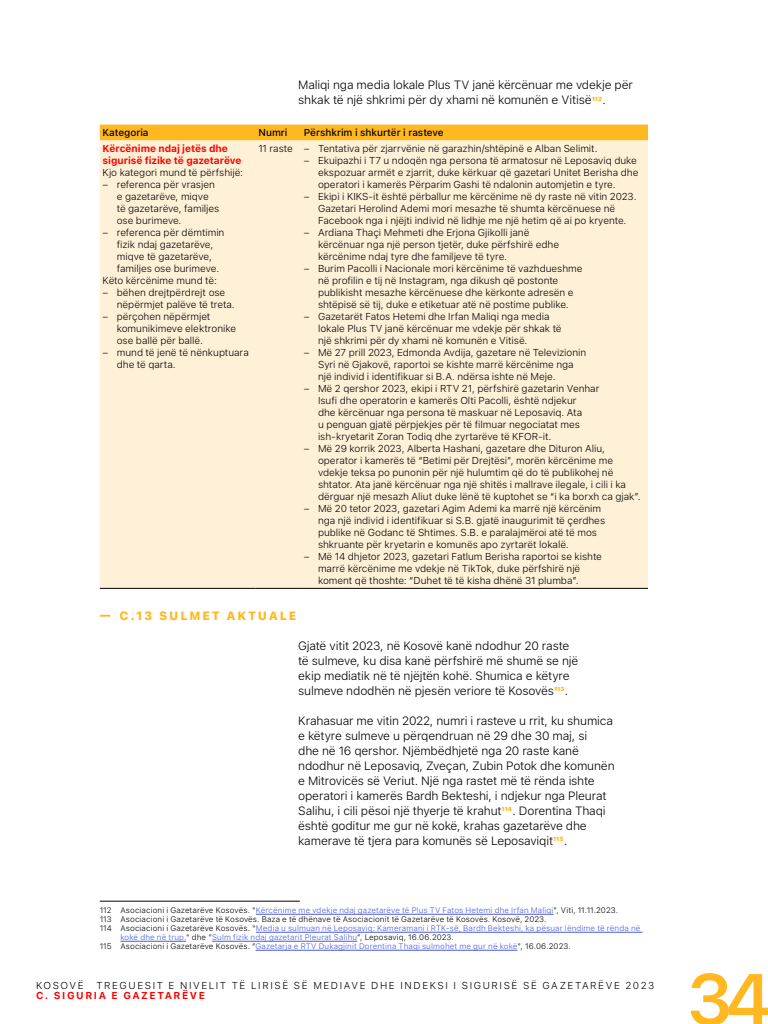
<style>
.page{position:relative;width:768px;height:1024px;background:#fff}
.page>*{position:absolute;margin:0;border:0;box-sizing:border-box;transform-origin:0 0}
.t1{font:600 72px "SF Pro Text";color:#ffb81f}
.t2{font:300 12px/15px "SF Pro Text";letter-spacing:-.015em;color:#000}
.t3{font:800 12px "SF Pro Text";letter-spacing:.15em;color:#ffb81f}
.t4{font:300 10px/12px "SF Pro Text";letter-spacing:-.005em;color:#000}
.t5{font:300 10px "SF Pro Text";letter-spacing:.16em;color:#000}
.t6{font:700 10px/12px "SF Pro Text";letter-spacing:-.005em;color:#f00}
.t7{font:500 10px "SF Pro Text";letter-spacing:-.005em;color:#000}
.t8{font:300 8px "SF Pro Text";letter-spacing:.015em;color:#485cdb}
.t9{font:300 8px "SF Pro Text";letter-spacing:.01em;color:#000}
.s1{color:#000}
</style>
<div class="page">
<div style="left:100px;top:125px;width:548px;height:15px;background:#ffb81f"></div>
<div style="left:100px;top:140px;width:548px;height:448px;background:#fff1d7"></div>
<hr style="left:100px;top:588px;width:156px;height:1px;background:#000">
<hr style="left:256px;top:588px;width:45px;height:1px;background:#000">
<hr style="left:301px;top:588px;width:347px;height:1px;background:#000">
<hr style="left:100px;top:901px;width:200px;height:1px;background:#000">
<hr style="left:256px;top:914px;width:298px;height:1px;background:#485cdb">
<hr style="left:256px;top:932px;width:387px;height:1px;background:#485cdb">
<hr style="left:120px;top:941px;width:66px;height:1px;background:#485cdb">
<hr style="left:212px;top:941px;width:145px;height:1px;background:#485cdb">
<hr style="left:256px;top:950px;width:261px;height:1px;background:#485cdb">
<p class="t2" style="left:298px;top:77px;width:336px">Maliqi nga media lokale Plus TV janë kërcënuar me vdekje për shkak të një shkrimi për dy xhami në komunën e Vitisë<sup>112</sup>.</p>
<p class="t7" style="left:103px;top:127px;width:48px">Kategoria</p>
<p class="t7" style="left:259px;top:127px;width:30px">Numri</p>
<p class="t7" style="left:304px;top:127px;width:141px">Përshkrim i shkurtër i rasteve</p>
<p class="t6" style="left:103px;top:143px;width:140px">Kërcënime ndaj jetës dhe sigurisë fizike të gazetarëve</p>
<p class="t4" style="left:103px;top:167px;width:142px">Kjo kategori mund të përfshijë:</p>
<p class="t4" style="left:117px;top:179px;width:104px;text-indent:-14px">– referenca për vrasjen e gazetarëve, miqve të gazetarëve, familjes ose burimeve.</p>
<p class="t4" style="left:103px;top:227px;width:123px">– referenca për dëmtimin</p>
<p class="t4" style="left:117px;top:239px;width:98px">fizik ndaj gazetarëve,</p>
<p class="t4" style="left:117px;top:251px;width:97px">miqve të gazetarëve,</p>
<p class="t4" style="left:117px;top:263px;width:104px">familjes ose burimeve.</p>
<p class="t4" style="left:103px;top:275px;width:116px">Këto kërcënime mund të:</p>
<p class="t4" style="left:117px;top:287px;width:120px;text-indent:-14px">– bëhen drejtpërdrejt ose nëpërmjet palëve të treta.</p>
<p class="t4" style="left:117px;top:311px;width:121px;text-indent:-14px">– përçohen nëpërmjet komunikimeve elektronike ose ballë për ballë.</p>
<p class="t4" style="left:117px;top:347px;width:134px;text-indent:-14px">– mund të jenë të nënkuptuara dhe të qarta.</p>
<p class="t4" style="left:259px;top:143px;width:341px">11 raste – Tentativa për zjarrvënie në garazhin/shtëpinë e Alban Selimit.</p>
<p class="t4" style="left:318px;top:155px;width:322px;text-indent:-14px">– Ekuipazhi i T7 u ndoqën nga persona të armatosur në Leposaviq duke ekspozuar armët e zjarrit, duke kërkuar që gazetari Unitet Berisha dhe operatori i kamerës Përparim Gashi të ndalonin automjetin e tyre.</p>
<p class="t4" style="left:318px;top:191px;width:320px;text-indent:-14px">– Ekipi i KIKS-it është përballur me kërcënime në dy raste në vitin 2023.<br>Gazetari Herolind Ademi mori mesazhe të shumta kërcënuese në<br>Facebook nga i njëjti individ në lidhje me një hetim që ai po kryente.</p>
<p class="t4" style="left:318px;top:227px;width:243px;text-indent:-14px">– Ardiana Thaçi Mehmeti dhe Erjona Gjikolli janë kërcënuar nga një person tjetër, duke përfshirë edhe kërcënime ndaj tyre dhe familjeve të tyre.</p>
<p class="t4" style="left:318px;top:263px;width:266px;text-indent:-14px">– Burim Pacolli i Nacionale mori kërcënime të vazhdueshme në profilin e tij në Instagram, nga dikush që postonte publikisht mesazhe kërcënuese dhe kërkonte adresën e shtëpisë së tij, duke e etiketuar atë në postime publike.</p>
<p class="t4" style="left:318px;top:311px;width:245px;text-indent:-14px">– Gazetarët Fatos Hetemi dhe Irfan Maliqi nga media lokale Plus TV janë kërcënuar me vdekje për shkak të një shkrimi për dy xhami në komunën e Vitisë.</p>
<p class="t4" style="left:318px;top:347px;width:270px;text-indent:-14px">– Më 27 prill 2023, Edmonda Avdija, gazetare në Televizionin<br>Syri në Gjakovë, raportoi se kishte marrë kërcënime nga një individ i identifikuar si B.A. ndërsa ishte në Meje.</p>
<p class="t4" style="left:318px;top:383px;width:283px;text-indent:-14px">– Më 2 qershor 2023, ekipi i RTV 21, përfshirë gazetarin Venhar Isufi dhe operatorin e kamerës Olti Pacolli, është ndjekur<br>dhe kërcënuar nga persona të maskuar në Leposaviq. Ata<br>u penguan gjatë përpjekjes për të filmuar negociatat mes ish-kryetarit Zoran Todiq dhe zyrtarëve të KFOR-it.</p>
<p class="t4" style="left:318px;top:443px;width:324px;text-indent:-14px">– Më 29 korrik 2023, Alberta Hashani, gazetare dhe Dituron Aliu, operator i kamerës të “Betimi për Drejtësi”, morën kërcënime me vdekje teksa po punonin për një hulumtim që do të publikohej në shtator. Ata janë kërcënuar nga një shitës i mallrave ilegale, i cili i ka dërguar një mesazh Aliut duke lënë të kuptohet se “i ka borxh ca gjak”.</p>
<p class="t4" style="left:318px;top:503px;width:289px;text-indent:-14px">– Më 20 tetor 2023, gazetari Agim Ademi ka marrë një kërcënim nga një individ i identifikuar si S.B. gjatë inaugurimit të çerdhes publike në Godanc të Shtimes. S.B. e paralajmëroi atë të mos shkruante për kryetarin e komunës apo zyrtarët lokalë.</p>
<p class="t4" style="left:318px;top:551px;width:285px;text-indent:-14px">– Më 14 dhjetor 2023, gazetari Fatlum Berisha raportoi se kishte marrë kërcënime me vdekje në TikTok, duke përfshirë një koment që thoshte: “Duhet të të kisha dhënë 31 plumba”.</p>
<p class="t3" style="left:100px;top:608px;width:198px">— C.13 SULMET AKTUALE</p>
<p class="t2" style="left:298px;top:638px;width:282px">Gjatë vitit 2023, në Kosovë kanë ndodhur 20 raste të sulmeve, ku disa kanë përfshirë më shumë se një ekip mediatik në të njëjtën kohë. Shumica e këtyre sulmeve ndodhën në pjesën veriore të Kosovës<sup>113</sup>.</p>
<p class="t2" style="left:298px;top:713px;width:318px">Krahasuar me vitin 2022, numri i rasteve u rrit, ku shumica e këtyre sulmeve u përqendruan në 29 dhe 30 maj, si<br>dhe në 16 qershor. Njëmbëdhjetë nga 20 raste kanë ndodhur në Leposaviq, Zveçan, Zubin Potok dhe komunën e Mitrovicës së Veriut. Një nga rastet më të rënda ishte operatori i kamerës Bardh Bekteshi, i ndjekur nga Pleurat Salihu, i cili pësoi një thyerje të krahut<sup>114</sup>. Dorentina Thaqi është goditur me gur në kokë, krahas gazetarëve dhe kamerave të tjera para komunës së Leposaviqit<sup>115</sup>.</p>
<p class="t8" style="left:100px;top:906px;width:520px"><span class="s1">112 Asociacioni i Gazetarëve Kosovës. "</span>Kërcënime me vdekje ndaj gazetarëve të Plus TV Fatos Hetemi dhe Irfan Maliqi<span class="s1">”, Viti, 11.11.2023.</span></p>
<p class="t9" style="left:100px;top:915px;width:448px">113 Asociacioni i Gazetarëve të Kosovës. Baza e të dhënave të Asociacionit të Gazetarëve të Kosovës. Kosovë, 2023.</p>
<p class="t8" style="left:100px;top:924px;width:542px"><span class="s1">114 Asociacioni i Gazetarëve Kosovës. "</span>Media u sulmuan në Leposaviq: Kameramani i RTK-së, Bardh Bekteshi, ka pësuar lëndime të rënda në</p>
<p class="t8" style="left:120px;top:933px;width:335px">kokë dhe në trup.<span class="s1">" dhe "</span>Sulm fizik ndaj gazetarit Pleurat Salihu<span class="s1">”, Leposaviq, 16.06.2023.</span></p>
<p class="t8" style="left:100px;top:942px;width:473px"><span class="s1">115 Asociacioni i Gazetarëve Kosovës. ”</span>Gazetarja e RTV Dukagjinit Dorentina Thaqi sulmohet me gur në kokë<span class="s1">", 16.06.2023.</span></p>
<p class="t4" style="left:36px;top:980px;width:49px">KOSOVË</p>
<p class="t5" style="left:97px;top:980px;width:559px">TREGUESIT E NIVELIT TË LIRISË SË MEDIAVE DHE INDEKSI I SIGURISË SË GAZETARËVE 2023</p>
<p class="t6" style="left:36px;top:990px;width:35px">C. Siguria</p>
<p class="t6" style="left:112px;top:990px;width:21px">e gazetarëve</p>
<h1 class="t1" style="left:686px;top:958px;width:88px">34</h1>
</div>
